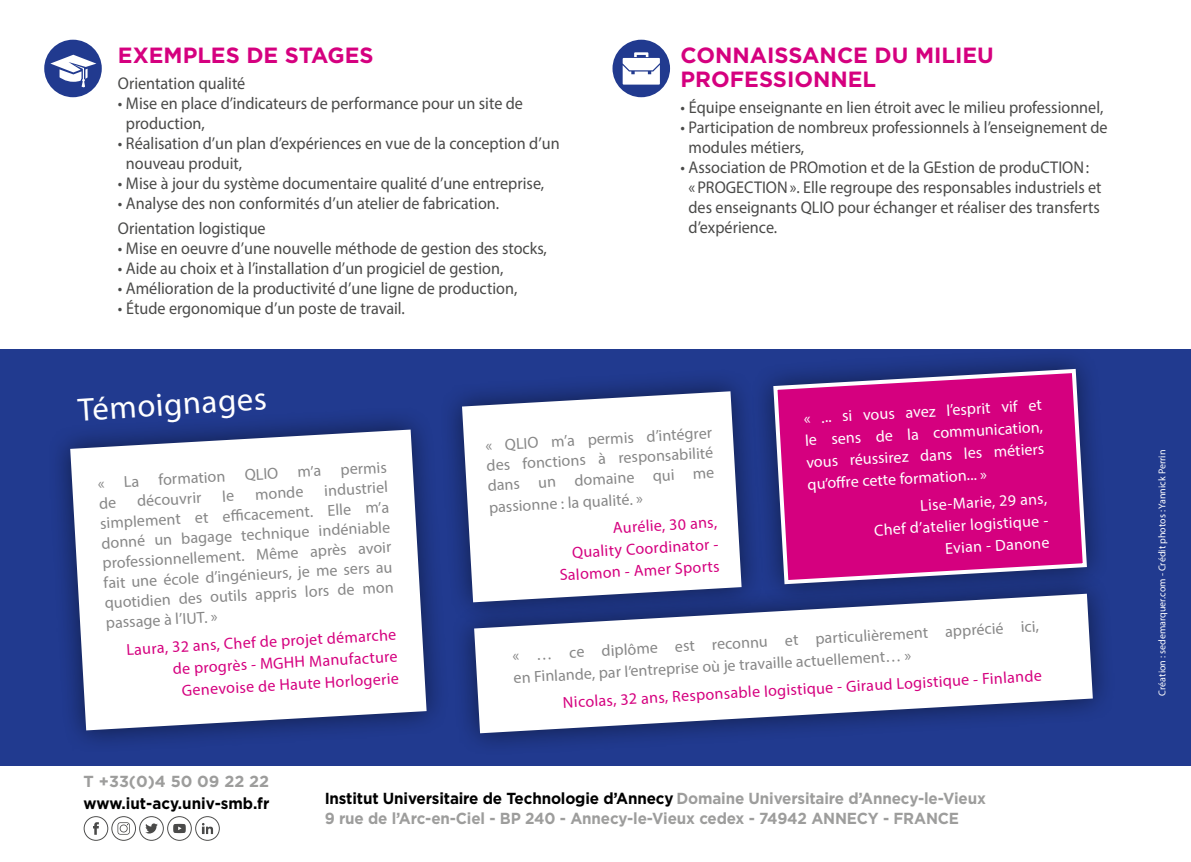
<style>
.page{position:relative;width:1191px;height:862px;background:#fff}
.page>*{position:absolute;margin:0;border:0;box-sizing:border-box;transform-origin:0 0}
.t1{font:32.6px "Myriad Pro";color:#fff}
.t2{font:700 22px/24px "Gotham";color:#d5007f}
.t3{font:17px/20px "Myriad Pro";color:#4a4a49;scale:.95 1}
.t4{font:16px/20.2px "Myriad Pro";color:#878787;text-align:justify}
.t5{font:16px/22px "Myriad Pro";color:#d5007f;text-align:right}
.t6{font:16px/22px "Myriad Pro";color:#fff;text-align:justify}
.t7{font:700 16px/20px "Gotham";letter-spacing:-.01em;color:#9d9d9c;scale:.95 1}
.t8{font:700 16px "Gotham";color:#000;scale:.95 1}
.t9{font:700 16px "Gotham";letter-spacing:-.01em;color:#9d9d9c}
.t10{font:10px "Myriad Pro";color:#fff}
.s1{color:#000}
</style>
<div class="page">
<div style="left:0;top:349px;width:1191px;height:416px;background:#213a8f"></div>
<div style="left:437px;top:367px;width:328px;height:260px;background:#000;opacity:.5"></div>
<svg style="left:462px;top:391px;width:279px;height:178px;background:#edeef4"></svg>
<div style="left:449px;top:569px;width:666px;height:188px;background:#000;opacity:.5"></div>
<svg style="left:474px;top:594px;width:618px;height:139px;background:#ccd1e2"></svg>
<div style="left:46px;top:405px;width:404px;height:350px;background:#000;opacity:.5"></div>
<svg style="left:70px;top:429px;width:356px;height:301px;background:#e7e9f1"></svg>
<div style="left:750px;top:346px;width:360px;height:262px;background:#000;opacity:.5"></div>
<svg style="left:771px;top:367px;width:318px;height:219px;background:#bd1585"></svg>
<div style="left:44px;top:40px;width:58px;height:57px;background:#213a8f;border-radius:50%"></div>
<svg style="left:50px;top:55px;width:46px;height:33px"></svg>
<div style="left:612px;top:40px;width:58px;height:57px;background:#213a8f;border-radius:50%"></div>
<svg style="left:622px;top:52px;width:38px;height:33px"></svg>
<svg style="left:84px;top:816px;width:136px;height:25px"></svg>
<svg style="left:223px;top:490px;width:11px;height:11px"></svg>
<p class="t2" style="left:118px;top:43px;width:257px">EXEMPLES DE STAGES</p>
<p class="t3" style="left:118px;top:73px;width:136px">Orientation qualité</p>
<p class="t3" style="left:126px;top:93px;width:419px;text-indent:-8px">• Mise en place d’indicateurs de performance pour un site de production,</p>
<p class="t3" style="left:126px;top:133px;width:458px;text-indent:-8px">• Réalisation d’un plan d’expériences en vue de la conception d’un nouveau produit,</p>
<p class="t3" style="left:118px;top:173px;width:450px">• Mise à jour du système documentaire qualité d’une entreprise,</p>
<p class="t3" style="left:118px;top:190px;width:403px;line-height:25.6px">• Analyse des non conformités d’un atelier de fabrication.<br>Orientation logistique</p>
<p class="t3" style="left:118px;top:238px;width:453px">• Mise en oeuvre d’une nouvelle méthode de gestion des stocks,</p>
<p class="t3" style="left:118px;top:258px;width:407px">• Aide au choix et à l’installation d’un progiciel de gestion,</p>
<p class="t3" style="left:118px;top:278px;width:422px">• Amélioration de la productivité d’une ligne de production,</p>
<p class="t3" style="left:118px;top:298px;width:304px">• Étude ergonomique d’un poste de travail.</p>
<p class="t2" style="left:680px;top:43px;width:315px">CONNAISSANCE DU MILIEU<br>PROFESSIONNEL</p>
<p class="t3" style="left:680px;top:97px;width:446px">• Équipe enseignante en lien étroit avec le milieu professionnel,</p>
<p class="t3" style="left:688px;top:117px;width:443px;text-indent:-8px">• Participation de nombreux professionnels à l’enseignement de modules métiers,</p>
<p class="t3" style="left:688px;top:157px;width:436px;text-indent:-8px">• Association de PROmotion et de la GEstion de produCTION: «PROGECTION». Elle regroupe des responsables industriels et des enseignants QLIO pour échanger et réaliser des transferts d’expérience.</p>
<h1 class="t1" style="left:77px;top:391px;width:191px;rotate:-4deg">Témoignages</h1>
<p class="t4" style="left:97px;top:472px;width:291px;rotate:-3deg">« La formation QLIO m’a permis de</p>
<p class="t4" style="left:99px;top:492px;width:291px;text-indent:225px;rotate:-3deg">industriel simplement et effi cacement. Elle m’a donné un bagage technique indéniable professionnellement. Même après avoir fait une école d’ingénieurs, je me sers au quotidien des outils appris lors de mon passage à l’IUT. »</p>
<p class="t5" style="left:126px;top:638px;width:272px;rotate:-3deg">Laura, 32 ans, Chef de projet démarche de progrès - MGHH Manufacture<br>Genevoise de Haute Horlogerie</p>
<p class="t4" style="left:137px;top:490px;width:66px;rotate:-3deg">découvrir</p>
<p class="t4" style="left:255px;top:484px;width:50px;rotate:-3deg">monde</p>
<p class="t4" style="left:485px;top:434px;width:228px;rotate:-3deg">« QLIO m’a permis d’intégrer des fonctions à responsabilité dans un domaine qui me</p>
<p class="t4" style="left:488px;top:496px;width:156px;rotate:-3deg">passionne : la qualité. »</p>
<p class="t5" style="left:557px;top:519px;width:162px;rotate:-3deg">Aurélie, 30 ans,<br>Quality Coordinator -<br>Salomon - Amer Sports</p>
<p class="t6" style="left:803px;top:406px;width:240px;rotate:-3deg">« ... si vous avez l’esprit vif et le sens de la communication, vous réussirez dans les métiers qu’off re cette formation... »</p>
<p class="t6" style="left:872px;top:496px;width:176px;text-align:right;rotate:-3deg">Lise-Marie, 29 ans,<br>Chef d’atelier logistique -<br>Evian - Danone</p>
<p class="t4" style="left:512px;top:643px;width:529px;line-height:22.6px;rotate:-3deg">« … ce diplôme est reconnu et particulièrement apprécié ici, en Finlande, par l’entreprise où je travaille actuellement… »</p>
<p class="t5" style="left:562px;top:690px;width:481px;rotate:-3deg">Nicolas, 32 ans, Responsable logistique - Giraud Logistique - Finlande</p>
<p class="t9" style="left:84px;top:770px;width:187px">T +33(0)4 50 09 22 22</p>
<p class="t8" style="left:84px;top:792px;width:197px">www.iut-acy.univ-smb.fr</p>
<p class="t7" style="left:325px;top:788px;width:697px"><span class="s1">Institut Universitaire de Technologie d’Annecy</span> Domaine Universitaire d’Annecy-le-Vieux<br>9 rue de l’Arc-en-Ciel - BP 240 - Annecy-le-Vieux cedex - 74942 ANNECY - FRANCE</p>
<p class="t10" style="left:1156px;top:695px;width:247px;rotate:-90deg">Création : sedemarquer.com - Crédit photos : Yannick Perrin</p>
</div>
